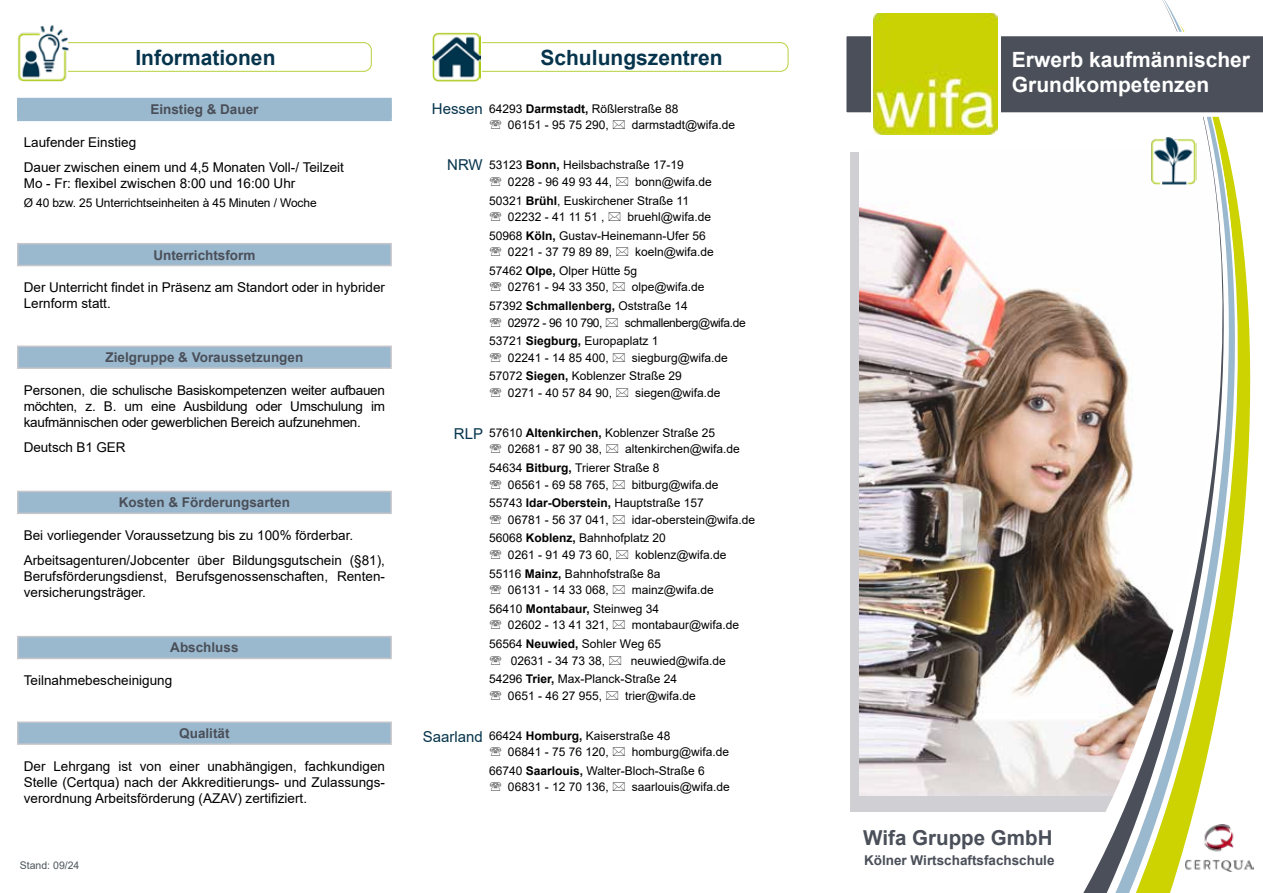
<style>
.page{position:relative;width:1263px;height:893px;background:#fff}
.page>*{position:absolute;margin:0;border:0;box-sizing:border-box;transform-origin:0 0}
.t1{font:700 21px/25.2px "Arial";color:#fff}
.t2{font:700 21px "Arial";color:#06344c}
.t3{font:700 20.55px "Arial";color:#4a4f59}
.t4{font:15px "Arial";color:#06344c}
.t5{font:13.5px/16.2px "Arial";color:#000}
.t6{font:700 13.5px "Arial";color:#4a4f59}
.t7{font:12px/18.6px "Arial";color:#000}
.t8{font:12px/18.6px "Arial";letter-spacing:-.03em;color:#000}
.t9{font:10.5px "Arial";color:#4c565c}
.s1{font-weight:700}
</style>
<div class="page">
<img style="left:784px;top:0;width:463px;height:893px">
<svg style="left:842px;top:32px;width:421px;height:85px;background:#60646d"></svg>
<svg style="left:871px;top:11px;width:130px;height:120px"></svg>
<svg style="left:18px;top:99px;width:373px;height:644px"></svg>
<hr style="left:17px;top:346px;width:375px;height:1px;background:#c5c5ca">
<hr style="left:17px;top:347px;width:2px;height:20px;background:#c5c5ca">
<hr style="left:390px;top:347px;width:2px;height:20px;background:#c5c5ca">
<hr style="left:17px;top:367px;width:375px;height:2px;background:#c5c5ca">
<hr style="left:17px;top:491px;width:375px;height:1px;background:#c5c5ca">
<hr style="left:17px;top:492px;width:2px;height:21px;background:#c5c5ca">
<hr style="left:390px;top:492px;width:2px;height:21px;background:#c5c5ca">
<hr style="left:17px;top:513px;width:375px;height:1px;background:#c5c5ca">
<hr style="left:17px;top:636px;width:375px;height:1px;background:#c5c5ca">
<hr style="left:17px;top:637px;width:2px;height:21px;background:#c5c5ca">
<hr style="left:390px;top:637px;width:2px;height:21px;background:#c5c5ca">
<hr style="left:17px;top:658px;width:375px;height:1px;background:#c5c5ca">
<hr style="left:17px;top:721px;width:375px;height:2px;background:#c5c5ca">
<hr style="left:17px;top:723px;width:2px;height:20px;background:#c5c5ca">
<hr style="left:390px;top:723px;width:2px;height:20px;background:#c5c5ca">
<hr style="left:17px;top:743px;width:375px;height:2px;background:#c5c5ca">
<hr style="left:17px;top:243px;width:375px;height:1px;background:#c5c5ca">
<hr style="left:17px;top:244px;width:2px;height:21px;background:#c5c5ca">
<hr style="left:390px;top:244px;width:2px;height:21px;background:#c5c5ca">
<hr style="left:17px;top:265px;width:375px;height:1px;background:#c5c5ca">
<hr style="left:17px;top:98px;width:375px;height:1px;background:#9bb9ce">
<hr style="left:17px;top:99px;width:2px;height:21px;background:#9bb9ce">
<hr style="left:390px;top:99px;width:2px;height:21px;background:#9bb9ce">
<hr style="left:17px;top:120px;width:375px;height:1px;background:#9bb9ce">
<img style="left:874px;top:13px;width:123px;height:121px">
<img style="left:1186px;top:824px;width:68px;height:48px">
<div style="left:21px;top:42px;width:351px;height:30px;border:1px solid #a8c819;border-radius:8px"></div>
<div style="left:438px;top:42px;width:351px;height:30px;border:1px solid #a8c819;border-radius:8px"></div>
<svg style="left:22px;top:81px;width:40px;height:1px"></svg>
<svg style="left:436px;top:42px;width:46px;height:40px"></svg>
<img style="left:18px;top:26px;width:52px;height:55px">
<img style="left:432px;top:32px;width:49px;height:49px">
<img style="left:1150px;top:137px;width:47px;height:47px">
<h1 class="t2" style="left:135px;top:43px;width:142px">Informationen</h1>
<h1 class="t2" style="left:540px;top:43px;width:184px">Schulungszentren</h1>
<p class="t6" style="left:150px;top:100px;width:110px">Einstieg &amp; Dauer</p>
<p class="t5" style="left:24px;top:130px;width:322px;line-height:24.8px">Laufender Einstieg<br>Dauer zwischen einem und 4,5 Monaten Voll-/ Teilzeit</p>
<p class="t5" style="left:24px;top:175px;width:273px">Mo - Fr: flexibel zwischen 8:00 und 16:00 Uhr</p>
<p class="t7" style="left:24px;top:193px;width:294px">Ø 40 bzw. 25 Unterrichtseinheiten à 45 Minuten / Woche</p>
<p class="t4" style="left:432px;top:98px;width:52px">Hessen</p>
<p class="t7" style="left:508px;top:100px;width:172px;line-height:16.5px;text-indent:-19px">64293 <span class="s1">Darmstadt,</span> Rößlerstraße 88<br>06151 - 95 75 290,</p>
<p class="t7" style="left:632px;top:116px;width:105px">darmstadt@wifa.de</p>
<p class="t7" style="left:508px;top:157px;width:177px;line-height:16.5px;text-indent:-19px">53123 <span class="s1">Bonn,</span> Heilsbachstraße 17-19<br>0228 - 96 49 93 44,</p>
<p class="t4" style="left:447px;top:155px;width:37px">NRW</p>
<p class="t7" style="left:489px;top:172px;width:224px;text-indent:146px">bonn@wifa.de<br>50321 <span class="s1">Brühl</span>, Euskirchener Straße 11</p>
<p class="t7" style="left:508px;top:207px;width:98px">02232 - 41 11 51 ,</p>
<p class="t7" style="left:489px;top:207px;width:223px;text-indent:138px">bruehl@wifa.de<br>50968 <span class="s1">Köln,</span> Gustav-Heinemann-Ufer 56</p>
<p class="t7" style="left:508px;top:243px;width:106px">0221 - 37 79 89 89,</p>
<p class="t7" style="left:489px;top:243px;width:226px;text-indent:146px">koeln@wifa.de<br>57462 <span class="s1">Olpe,</span> Olper Hütte 5g</p>
<p class="t7" style="left:508px;top:278px;width:102px">02761 - 94 33 350,</p>
<p class="t6" style="left:153px;top:245px;width:104px">Unterrichtsform</p>
<p class="t5" style="left:24px;top:279px;width:363px">Der Unterricht findet in Präsenz am Standort oder in hybrider<br>Lernform statt.</p>
<p class="t7" style="left:489px;top:278px;width:217px;text-indent:142px">olpe@wifa.de<br>57392 <span class="s1">Schmallenberg,</span> Oststraße 14</p>
<p class="t8" style="left:508px;top:313px;width:96px">02972 - 96 10 790,</p>
<p class="t8" style="left:489px;top:313px;width:258px;text-indent:136px">schmallenberg@wifa.de<br>53721 <span class="s1">Siegburg,</span> Europaplatz 1</p>
<p class="t7" style="left:508px;top:348px;width:102px">02241 - 14 85 400,</p>
<p class="t6" style="left:106px;top:348px;width:199px">Zielgruppe &amp; Voraussetzungen</p>
<p class="t5" style="left:24px;top:382px;width:363px;text-align:justify">Personen, die schulische Basiskompetenzen weiter aufbauen möchten, z. B. um eine Ausbildung oder Umschulung im kaufmännischen oder gewerblichen Bereich aufzunehmen.</p>
<p class="t5" style="left:24px;top:439px;width:103px">Deutsch B1 GER</p>
<p class="t7" style="left:489px;top:348px;width:240px;text-indent:142px">siegburg@wifa.de<br>57072 <span class="s1">Siegen,</span> Koblenzer Straße 29</p>
<p class="t7" style="left:508px;top:383px;width:106px">0271 - 40 57 84 90,</p>
<p class="t7" style="left:635px;top:383px;width:87px">siegen@wifa.de</p>
<p class="t7" style="left:508px;top:424px;width:209px;line-height:16.5px;text-indent:-19px">57610 <span class="s1">Altenkirchen,</span> Koblenzer Straße 25<br>02681 - 87 90 38,</p>
<p class="t4" style="left:454px;top:423px;width:31px">RLP</p>
<p class="t7" style="left:489px;top:440px;width:252px;text-indent:136px">altenkirchen@wifa.de<br>54634 <span class="s1">Bitburg,</span> Trierer Straße 8</p>
<p class="t7" style="left:508px;top:475px;width:102px">06561 - 69 58 765,</p>
<p class="t7" style="left:489px;top:475px;width:231px;text-indent:142px">bitburg@wifa.de<br>55743 <span class="s1">Idar-Oberstein,</span> Hauptstraße 157</p>
<p class="t7" style="left:508px;top:510px;width:102px">06781 - 56 37 041,</p>
<p class="t6" style="left:119px;top:493px;width:173px">Kosten &amp; Förderungsarten</p>
<p class="t5" style="left:24px;top:523px;width:363px;line-height:24.8px">Bei vorliegender Voraussetzung bis zu 100% förderbar.<br>Arbeitsagenturen/Jobcenter über Bildungsgutschein (§81),</p>
<p class="t5" style="left:24px;top:568px;width:363px">Berufsförderungsdienst, Berufsgenossenschaften, Renten&shy;versicherungsträger.</p>
<p class="t7" style="left:489px;top:510px;width:268px;text-indent:142px">idar-oberstein@wifa.de<br>56068 <span class="s1">Koblenz,</span> Bahnhofplatz 20</p>
<p class="t7" style="left:508px;top:545px;width:106px">0261 - 91 49 73 60,</p>
<p class="t7" style="left:489px;top:545px;width:239px;text-indent:146px">koblenz@wifa.de<br>55116 <span class="s1">Mainz,</span> Bahnhofstraße 8a</p>
<p class="t7" style="left:508px;top:581px;width:102px">06131 - 14 33 068,</p>
<p class="t7" style="left:489px;top:581px;width:226px;text-indent:142px">mainz@wifa.de<br>56410 <span class="s1">Montabaur,</span> Steinweg 34</p>
<p class="t7" style="left:508px;top:616px;width:102px">02602 - 13 41 321,</p>
<p class="t7" style="left:489px;top:616px;width:252px;text-indent:142px">montabaur@wifa.de<br>56564 <span class="s1">Neuwied,</span> Sohler Weg 65</p>
<p class="t7" style="left:511px;top:651px;width:96px">02631 - 34 73 38,</p>
<p class="t6" style="left:170px;top:638px;width:70px">Abschluss</p>
<p class="t5" style="left:24px;top:672px;width:150px">Teilnahmebescheinigung</p>
<p class="t7" style="left:489px;top:651px;width:238px;text-indent:142px">neuwied@wifa.de<br>54296 <span class="s1">Trier,</span> Max-Planck-Straße 24</p>
<p class="t7" style="left:508px;top:686px;width:96px">0651 - 46 27 955,</p>
<p class="t7" style="left:625px;top:686px;width:72px">trier@wifa.de</p>
<p class="t7" style="left:508px;top:727px;width:164px;line-height:16.5px;text-indent:-19px">66424 <span class="s1">Homburg,</span> Kaiserstraße 48<br>06841 - 75 76 120,</p>
<p class="t6" style="left:179px;top:724px;width:52px">Qualität</p>
<p class="t5" style="left:24px;top:758px;width:363px;text-align:justify">Der Lehrgang ist von einer unabhängigen, fachkundigen Stelle (Certqua) nach der Akkreditierungs- und Zulassungs&shy;verordnung Arbeitsförderung (AZAV) zertifiziert.</p>
<p class="t4" style="left:423px;top:726px;width:62px">Saarland</p>
<p class="t7" style="left:489px;top:742px;width:242px;text-indent:142px">homburg@wifa.de<br>66740 <span class="s1">Saarlouis,</span> Walter-Bloch-Straße 6</p>
<p class="t7" style="left:508px;top:778px;width:102px">06831 - 12 70 136,</p>
<p class="t7" style="left:632px;top:778px;width:100px">saarlouis@wifa.de</p>
<p class="t9" style="left:20px;top:858px;width:61px">Stand: 09/24</p>
<h1 class="t1" style="left:1012px;top:47px;width:240px">Erwerb kaufmännischer<br>Grundkompetenzen</h1>
<h2 class="t3" style="left:863px;top:823px;width:191px">Wifa Gruppe GmbH</h2>
<p class="t6" style="left:864px;top:851px;width:192px">Kölner Wirtschaftsfachschule</p>
</div>
